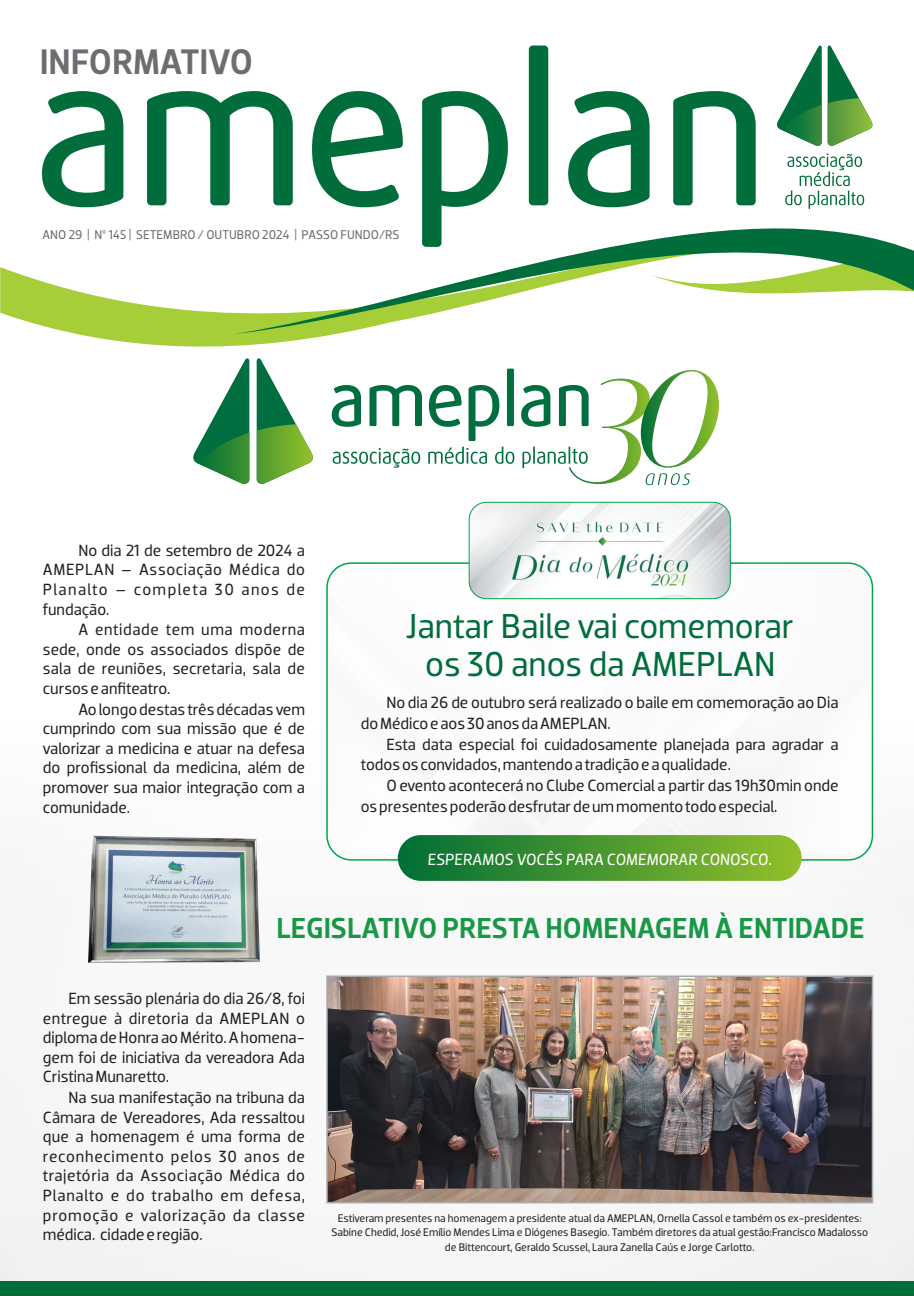
<style>
.page{position:relative;width:914px;height:1296px;background:#fff}
.page>*{position:absolute;margin:0;border:0;box-sizing:border-box;transform-origin:0 0}
.t1{font:500 36.15px "Dobra";color:#6c6d70}
.t2{font:35.25px/38.4px "Dobra";color:#006d3b;text-align:center}
.t3{font:500 29.4px "Dobra";color:#199746}
.t4{font:16.5px/19.6px "Dobra";color:#231f20;text-align:justify}
.t5{font:italic 16.5px "Dobra";color:#fff}
.t6{font:12.9px "Dobra";color:#6c6d70}
.t7{font:11.25px/14.1px "Dobra";color:#231f20;text-align:center}
</style>
<div class="page">
<img style="left:0;top:688px;width:914px;height:593px">
<img style="left:327px;top:565px;width:543px;height:289px">
<svg style="left:777px;top:45px;width:96px;height:101px"></svg>
<svg style="left:43px;top:45px;width:712px;height:117px"></svg>
<svg style="left:787px;top:153px;width:75px;height:9px"></svg>
<svg style="left:0;top:162px;width:862px;height:207px"></svg>
<svg style="left:232px;top:175px;width:682px;height:159px"></svg>
<svg style="left:192px;top:357px;width:122px;height:127px"></svg>
<svg style="left:332px;top:369px;width:387px;height:116px"></svg>
<img style="left:469px;top:502px;width:261px;height:97px;border-radius:17px">
<div style="left:468px;top:502px;width:262px;height:97px;border:1px solid #00a54f;border-radius:17px"></div>
<div style="left:398px;top:835px;width:403px;height:46px;background:linear-gradient(to right,#006e36,#92c02a);border-radius:23px"></div>
<img style="left:329px;top:978px;width:541px;height:222px">
<div style="left:326px;top:975px;width:547px;height:228px;border:2px solid #a8a9ad"></div>
<div style="left:0;top:1281px;width:914px;height:15px;background:#006d3b"></div>
<img style="left:88px;top:836px;width:172px;height:127px">
<h1 class="t1" style="left:40px;top:48px;width:215px">INFORMATIVO</h1>
<p class="t6" style="left:43px;top:229px;width:90px">ANO 29 | Nº 14 |</p>
<p class="t6" style="left:198px;top:229px;width:8px">/</p>
<p class="t6" style="left:120px;top:229px;width:281px">5 SETEMBRO OUTUBRO 2024 | PASSO FUNDO/RS</p>
<p class="t4" style="left:43px;top:542px;width:264px;text-indent:36px">No dia 21 de setembro de 2024 a AMEPLAN – Associação Médica do Planalto – completa 30 anos de fundação.</p>
<p class="t4" style="left:43px;top:621px;width:264px;text-indent:36px">A entidade tem uma moderna sede, onde os associados dispõe de sala de reuniões, secretaria, sala de cursoseanfiteatro.</p>
<p class="t4" style="left:43px;top:701px;width:264px;text-indent:36px">Ao longo destas três décadas vem cumprindo com sua missão que é de valorizar a medicina e atuar na defesa do profissional da medicina, além de promover sua maior integração com a comunidade.</p>
<h2 class="t2" style="left:406px;top:610px;width:389px">Jantar Baile vai comemorar os 30 anos da AMEPLAN</h2>
<p class="t4" style="left:361px;top:694px;width:479px;line-height:20.5px;text-indent:26px">No dia 26 de outubro será realizado o baile em comemoração ao Dia doMédicoeaos30anosdaAMEPLAN.</p>
<p class="t4" style="left:361px;top:735px;width:479px;line-height:20.5px;text-indent:26px">Esta data especial foi cuidadosamente planejada para agradar a todososconvidados,mantendoatradiçãoeaqualidade.</p>
<p class="t4" style="left:361px;top:777px;width:479px;line-height:20.5px;text-indent:26px">O evento acontecerá no Clube Comercial a partir das 19h30min onde ospresentespoderãodesfrutardeummomentotodoespecial.</p>
<p class="t5" style="left:427px;top:850px;width:345px">ESPERAMOS VOCÊS PARA COMEMORAR CONOSCO.</p>
<h3 class="t3" style="left:276px;top:917px;width:589px">LEGISLATIVO PRESTA HOMENAGEM À ENTIDADE</h3>
<p class="t4" style="left:43px;top:990px;width:264px;text-indent:26px">Em sessão plenária do dia 26/8, foi entregue à diretoria da AMEPLAN o diploma de Honra ao Mérito. A homena&shy;gem foi de iniciativa da vereadora Ada CristinaMunaretto.</p>
<p class="t4" style="left:43px;top:1089px;width:264px;text-indent:26px">Na sua manifestação na tribuna da Câmara de Vereadores, Ada ressaltou que a homenagem é uma forma de reconhecimento pelos 30 anos de trajetória da Associação Médica do Planalto e do trabalho em defesa, promoção e valorização da classe médica. cidadeeregião.</p>
<p class="t7" style="left:331px;top:1213px;width:538px">Estiveram presentes na homenagem a presidente atual da AMEPLAN, Ornella Cassol e também os ex-presidentes:<br>Sabine Chedid, José Emílio Mendes Lima e Diógenes Basegio. Também diretores da atual gestão:Francisco Madalosso de Bittencourt, Geraldo Scussel, Laura Zanella Caús e Jorge Carlotto.</p>
</div>
